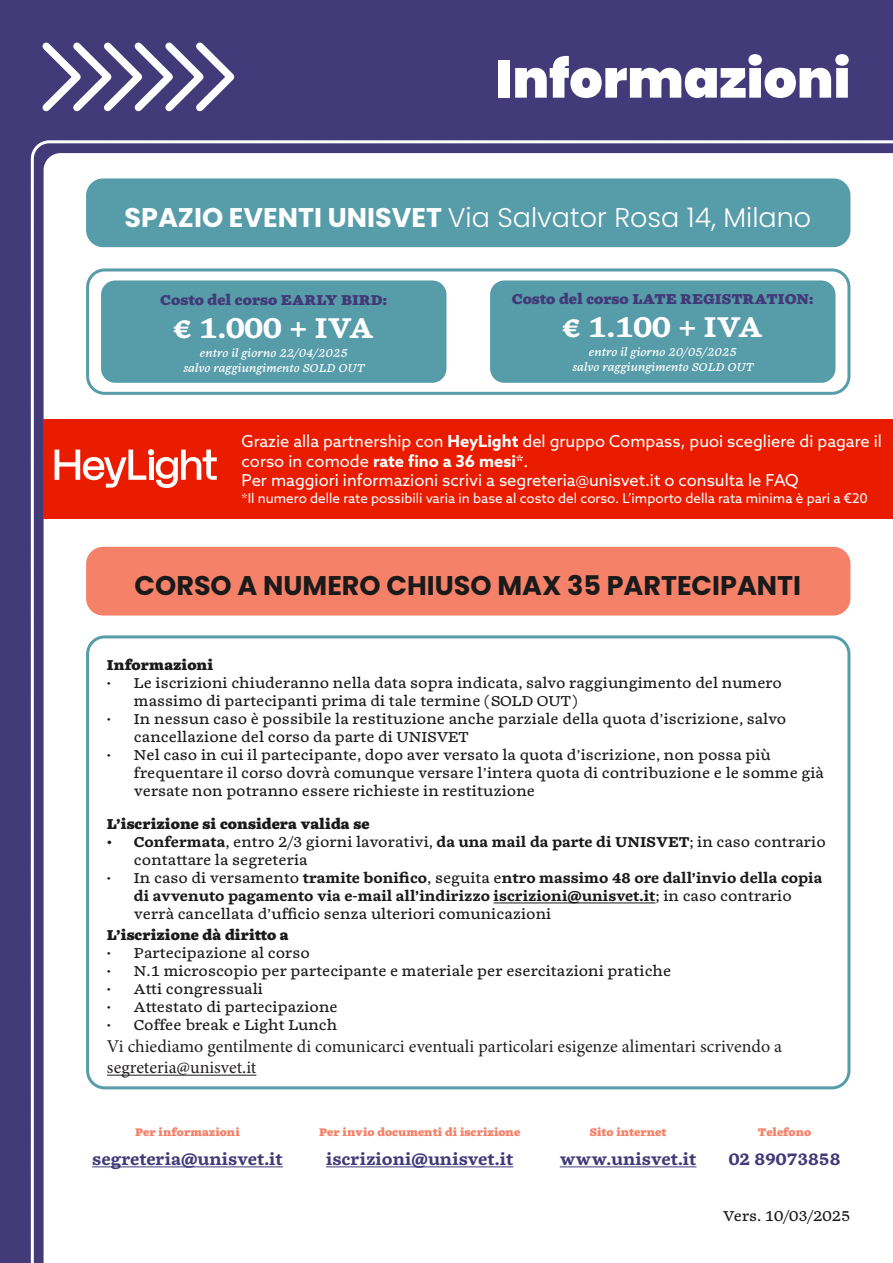
<style>
.page{position:relative;width:893px;height:1263px;background:#433b79}
.page>*{position:absolute;margin:0;border:0;box-sizing:border-box;transform-origin:0 0}
.t1{font:900 52.5px "Poppins";color:#fff}
.t2{font:700 30px "Chiavettieri";color:#fff}
.t3{font:300 27px "Poppins";color:#fff}
.t4{font:700 27px "Poppins";color:#1a1a1a}
.t5{font:18px "Minion Pro";color:#231f20}
.t6{font:700 17.4px "Chiavettieri";color:#423a78}
.t7{font:16.5px/19.5px "Azo Sans";color:#fff}
.t8{font:15px/18px "Chiavettieri";color:#1a1a1a}
.t9{font:700 15px/18px "Chiavettieri";color:#1a1a1a}
.t10{font:900 15px "Chiavettieri";color:#1a1a1a}
.t11{font:900 15px "Chiavettieri";color:#423a78}
.t12{font:13.5px "Azo Sans";color:#fff}
.t13{font:italic 12px "Chiavettieri";color:#fff}
.t14{font:900 11.55px "Chiavettieri";color:#f48168}
.s1{font-weight:700}
.s2{font-weight:400}
</style>
<div class="page">
<div style="left:30px;top:140px;width:863px;height:1123px;background:#fff"></div>
<svg style="left:42px;top:42px;width:193px;height:70px"></svg>
<hr style="left:92px;top:1166px;width:191px;height:1px;background:#423a78">
<hr style="left:560px;top:1166px;width:136px;height:1px;background:#423a78">
<hr style="left:326px;top:1166px;width:187px;height:1px;background:#423a78">
<div style="left:101px;top:280px;width:345px;height:103px;background:#579ca9;border-radius:14px"></div>
<div style="left:490px;top:280px;width:345px;height:103px;background:#579ca9;border-radius:14px"></div>
<div style="left:86px;top:547px;width:764px;height:68px;background:#f48168;border-radius:17px"></div>
<div style="left:86px;top:178px;width:764px;height:69px;background:#579ca9;border-radius:17px"></div>
<div style="left:86px;top:268px;width:764px;height:127px;border:3px solid #579ca9;border-radius:17px"></div>
<div style="left:86px;top:635px;width:764px;height:454px;border:3px solid #579ca9;border-radius:17px"></div>
<hr style="left:494px;top:902px;width:162px;height:1px;background:#1a1a1a">
<hr style="left:107px;top:1075px;width:149px;height:1px;background:#231f20">
<div style="left:44px;top:419px;width:849px;height:100px;background:#ea1c00"></div>
<svg style="left:55px;top:449px;width:162px;height:39px"></svg>
<p class="t1" style="left:496px;top:49px;width:356px">Informazioni</p>
<p class="t3" style="left:125px;top:202px;width:688px"><span class="s1">SPAZIO EVENTI UNISVET</span> Via Salvator Rosa 14, Milano</p>
<p class="t11" style="left:160px;top:290px;width:228px">Costo del corso EARLY BIRD:</p>
<p class="t2" style="left:173px;top:308px;width:202px">€ 1.000 + IVA</p>
<p class="t13" style="left:200px;top:345px;width:149px">entro il giorno 22/04/2025</p>
<p class="t13" style="left:183px;top:360px;width:183px">salvo raggiungimento SOLD OUT</p>
<p class="t11" style="left:512px;top:289px;width:303px">Costo del corso LATE REGISTRATION:</p>
<p class="t2" style="left:562px;top:307px;width:202px">€ 1.100 + IVA</p>
<p class="t13" style="left:589px;top:344px;width:149px">entro il giorno 20/05/2025</p>
<p class="t13" style="left:572px;top:359px;width:183px">salvo raggiungimento SOLD OUT</p>
<p class="t7" style="left:242px;top:431px;width:642px">Grazie alla partnership con <span class="s1">HeyLight</span> del gruppo Compass, puoi scegliere di pagare il corso in comode <span class="s1">rate fino a 36 mesi*</span>.</p>
<p class="t7" style="left:242px;top:470px;width:558px">Per maggiori informazioni scrivi a segreteria@unisvet.it o consulta le FAQ</p>
<p class="t12" style="left:242px;top:489px;width:628px">*Il numero delle rate possibili varia in base al costo del corso. L’importo della rata minima è pari a €20</p>
<p class="t4" style="left:135px;top:570px;width:668px">CORSO A NUMERO CHIUSO MAX 35 PARTECIPANTI</p>
<p class="t10" style="left:107px;top:655px;width:108px">Informazioni</p>
<p class="t8" style="left:134px;top:674px;width:650px;text-indent:-27px">• Le iscrizioni chiuderanno nella data sopra indicata, salvo raggiungimento del numero massimo di partecipanti prima di tale termine (SOLD OUT)</p>
<p class="t8" style="left:134px;top:710px;width:654px;text-indent:-27px">• In nessun caso è possibile la restituzione anche parziale della quota d’iscrizione, salvo cancellazione del corso da parte di UNISVET</p>
<p class="t8" style="left:134px;top:746px;width:692px;text-indent:-27px">• Nel caso in cui il partecipante, dopo aver versato la quota d’iscrizione, non possa più frequentare il corso dovrà comunque versare l’intera quota di contribuzione e le somme già versate non potranno essere richieste in restituzione</p>
<p class="t10" style="left:107px;top:814px;width:264px">L’iscrizione si considera valida se</p>
<p class="t8" style="left:134px;top:834px;width:693px;text-indent:-27px"><span class="s1">• Confermata</span>, entro 2/3 giorni lavorativi, <span class="s1">da una mail da parte di UNISVET</span>; in caso contrario contattare la segreteria</p>
<p class="t9" style="left:134px;top:870px;width:690px;text-indent:-27px"><span class="s2">• In caso di versamento</span> tramite bonifico<span class="s2">, seguita e</span>ntro massimo 48 ore dall’invio della copia di avvenuto pagamento via e-mail all’indirizzo iscrizioni@unisvet.it<span class="s2">; in caso contrario verrà cancellata d’ufficio senza ulteriori comunicazioni</span></p>
<p class="t10" style="left:107px;top:925px;width:183px">L’iscrizione dà diritto a</p>
<p class="t8" style="left:107px;top:944px;width:204px">• Partecipazione al corso</p>
<p class="t8" style="left:107px;top:962px;width:566px">• N.1 microscopio per partecipante e materiale per esercitazioni pratiche</p>
<p class="t8" style="left:107px;top:980px;width:158px">• Atti congressuali</p>
<p class="t8" style="left:107px;top:998px;width:232px">• Attestato di partecipazione</p>
<p class="t8" style="left:107px;top:1016px;width:232px">• Coffee break e Light Lunch</p>
<p class="t5" style="left:107px;top:1034px;width:677px">Vi chiediamo gentilmente di comunicarci eventuali particolari esigenze alimentari scrivendo a</p>
<p class="t5" style="left:107px;top:1055px;width:151px">segreteria@unisvet.it</p>
<p class="t14" style="left:135px;top:1124px;width:106px">Per informazioni</p>
<p class="t6" style="left:92px;top:1148px;width:192px">segreteria@unisvet.it</p>
<p class="t14" style="left:319px;top:1124px;width:203px">Per invio documenti di iscrizione</p>
<p class="t6" style="left:326px;top:1148px;width:189px">iscrizioni@unisvet.it</p>
<p class="t14" style="left:590px;top:1124px;width:78px">Sito internet</p>
<p class="t6" style="left:560px;top:1148px;width:138px">www.unisvet.it</p>
<p class="t14" style="left:758px;top:1124px;width:55px">Telefono</p>
<p class="t6" style="left:729px;top:1148px;width:113px">02 89073858</p>
<p class="t8" style="left:723px;top:1207px;width:129px">Vers. 10/03/2025</p>
</div>
